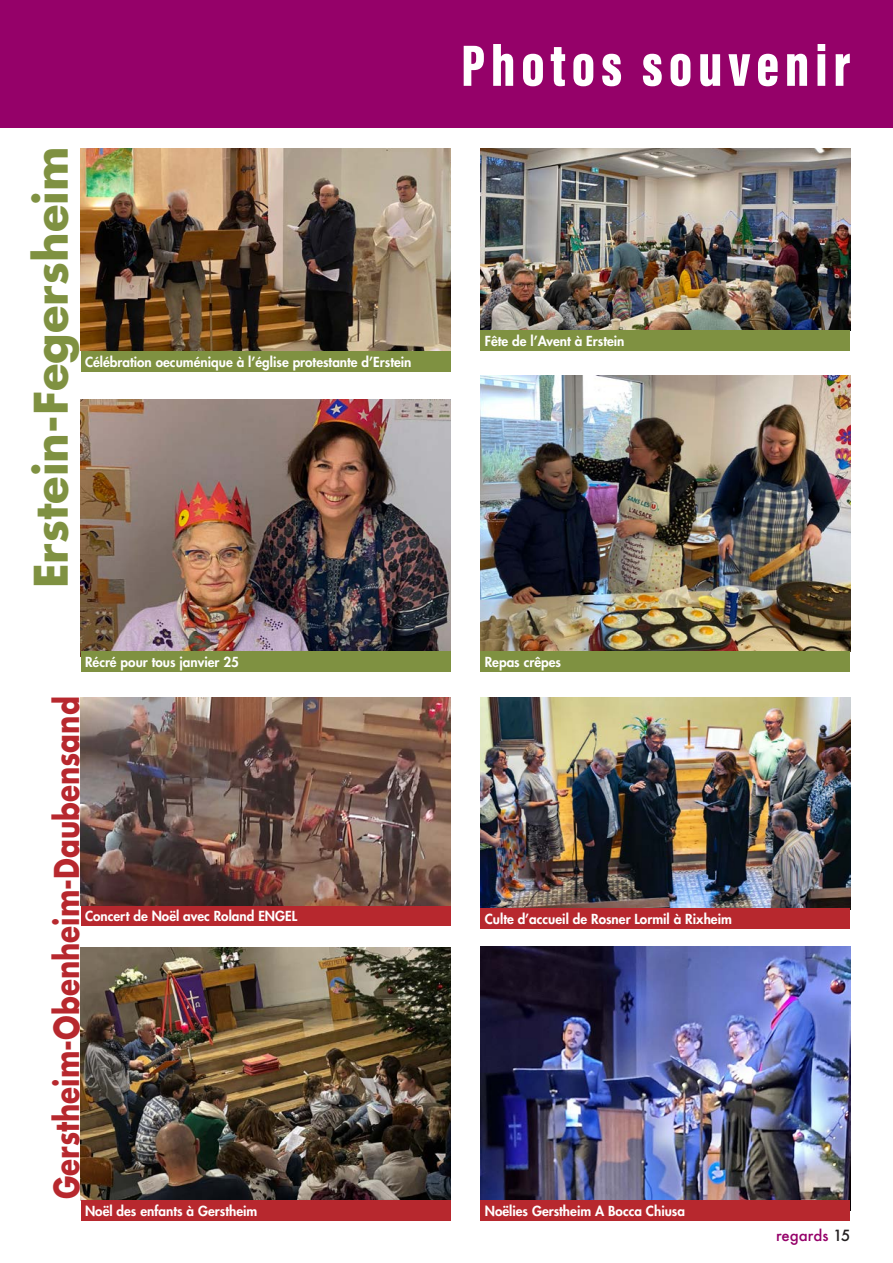
<style>
.page{position:relative;width:893px;height:1263px;background:#fff}
.page>*{position:absolute;margin:0;border:0;box-sizing:border-box;transform-origin:0 0}
.t1{font:900 60px "Acumin Pro Extra Cond";letter-spacing:.1em;color:#fff}
.t2{font:700 45px "Futura Std";color:#7f9141}
.t3{font:700 33.3px "Futura Std";color:#b7282e;scale:.83 1}
.t4{font:500 15px "Futura";color:#950169}
.t5{font:800 13.5px "Futura Std";color:#fff}
.s1{color:#231f20}
</style>
<div class="page">
<div style="left:0;top:0;width:893px;height:128px;background:#950169"></div>
<img style="left:81px;top:148px;width:370px;height:203px">
<div style="left:81px;top:351px;width:370px;height:20px;background:#7f9141"></div>
<img style="left:81px;top:400px;width:370px;height:251px">
<div style="left:81px;top:651px;width:370px;height:20px;background:#7f9141"></div>
<img style="left:480px;top:375px;width:370px;height:276px">
<div style="left:480px;top:651px;width:370px;height:21px;background:#7f9141"></div>
<img style="left:480px;top:149px;width:370px;height:181px">
<div style="left:480px;top:330px;width:370px;height:21px;background:#7f9141"></div>
<img style="left:81px;top:947px;width:370px;height:253px">
<div style="left:81px;top:1200px;width:370px;height:20px;background:#b7282e"></div>
<img style="left:480px;top:946px;width:370px;height:254px">
<div style="left:480px;top:1200px;width:370px;height:20px;background:#b7282e"></div>
<div style="left:81px;top:905px;width:370px;height:21px;background:#b7282e"></div>
<img style="left:480px;top:697px;width:370px;height:212px">
<div style="left:480px;top:909px;width:370px;height:20px;background:#b7282e"></div>
<img style="left:81px;top:697px;width:370px;height:208px">
<h2 class="t2" style="left:21px;top:588px;width:443px;rotate:-90deg">Erstein-Fegersheim</h2>
<p class="t5" style="left:85px;top:353px;width:328px">Célébration oecuménique à l’église protestante d’Erstein</p>
<h1 class="t1" style="left:461px;top:29px;width:390px">Photos souvenir</h1>
<p class="t5" style="left:485px;top:333px;width:141px">Fête de l’Avent à Erstein</p>
<p class="t5" style="left:85px;top:653px;width:156px">Récré pour tous janvier 25</p>
<p class="t5" style="left:485px;top:653px;width:78px">Repas crêpes</p>
<h3 class="t3" style="left:45px;top:1199px;width:607px;rotate:-90deg">Gerstheim-Obenheim-Daubensand</h3>
<p class="t5" style="left:85px;top:908px;width:214px">Concert de Noël avec Roland ENGEL</p>
<p class="t5" style="left:485px;top:911px;width:249px">Culte d’accueil de Rosner Lormil à Rixheim</p>
<p class="t5" style="left:85px;top:1202px;width:174px">Noël des enfants à Gerstheim</p>
<p class="t5" style="left:485px;top:1202px;width:202px">Noëlies Gerstheim A Bocca Chiusa</p>
<p class="t4" style="left:776px;top:1225px;width:76px">regards <span class="s1">15</span></p>
</div>
